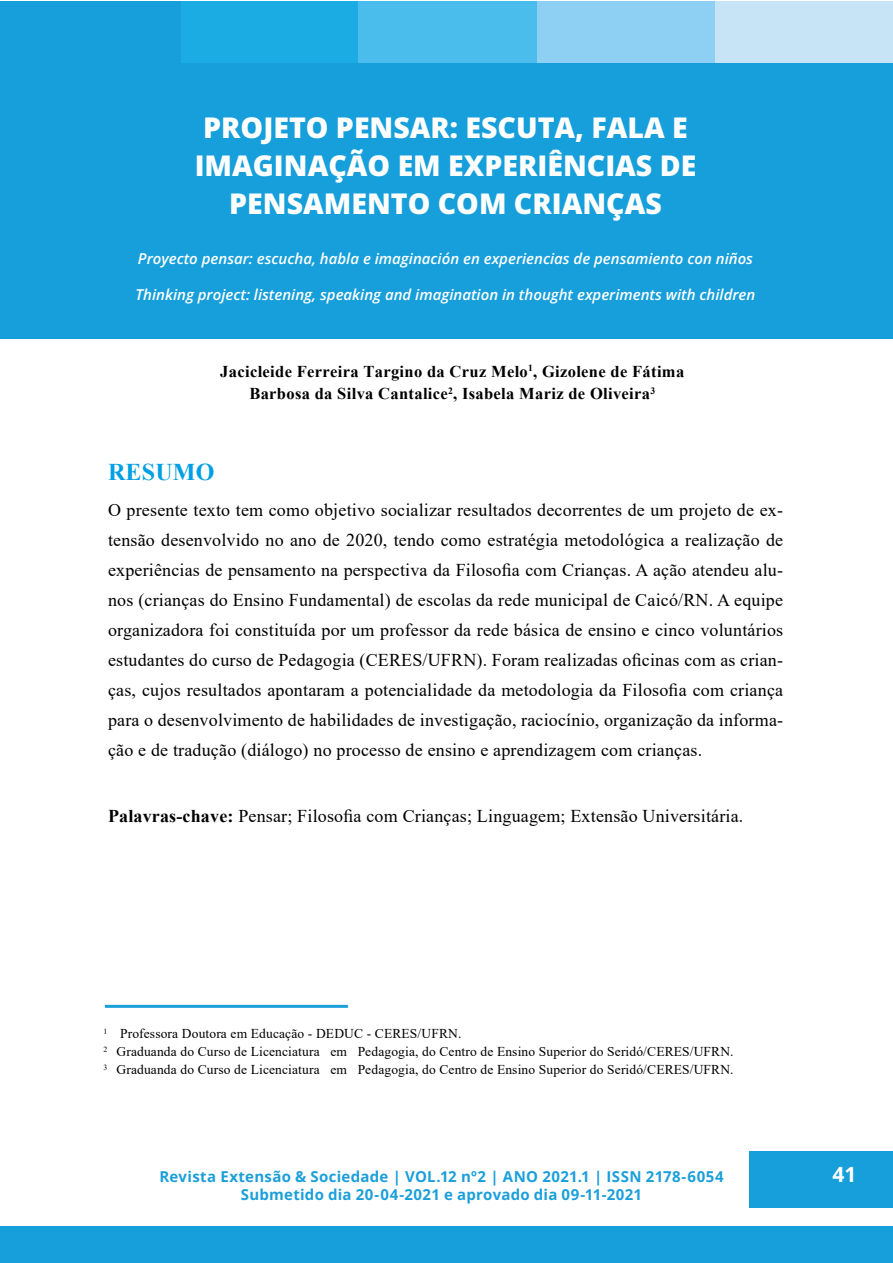
<style>
.page{position:relative;width:893px;height:1263px;background:#fff}
.page>*{position:absolute;margin:0;border:0;box-sizing:border-box;transform-origin:0 0}
.t1{font:800 28.5px/37.5px "Open Sans";color:#fff;text-align:center}
.t2{font:700 24px "Times New Roman";letter-spacing:.01em;color:#009fe3}
.t3{font:700 21px "Open Sans";color:#fff}
.t4{font:18px/30px "Times New Roman";letter-spacing:.01em;color:#000;text-align:justify}
.t5{font:700 16.5px/22.5px "Times New Roman";letter-spacing:.02em;color:#000;text-align:center}
.t6{font:italic 600 15px "Open Sans";color:#fff}
.t7{font:700 15px/18px "Open Sans";letter-spacing:.02em;color:#1b9fdb;text-align:center}
.t8{font:13.5px/18px "Times New Roman";letter-spacing:.01em;color:#000}
.s1{font-weight:700}
</style>
<div class="page">
<div style="left:715px;top:1px;width:178px;height:62px;background:#c7e4f6"></div>
<div style="left:535px;top:1px;width:180px;height:62px;background:#8dd0f3"></div>
<div style="left:358px;top:1px;width:179px;height:62px;background:#4abded"></div>
<div style="left:178px;top:1px;width:180px;height:62px;background:#1cace4"></div>
<div style="left:0;top:1px;width:180px;height:62px;background:#169fdb"></div>
<div style="left:0;top:63px;width:893px;height:276px;background:#169fdb"></div>
<div style="left:749px;top:1151px;width:144px;height:57px;background:#169fdb"></div>
<div style="left:0;top:1226px;width:893px;height:37px;background:#169fdb"></div>
<hr style="left:105px;top:1005px;width:243px;height:3px;background:#1b9fdb">
<h1 class="t1" style="left:195px;top:109px;width:503px">PROJETO PENSAR: ESCUTA, FALA E<br>IMAGINAÇÃO EM EXPERIÊNCIAS DE<br>PENSAMENTO COM CRIANÇAS</h1>
<p class="t6" style="left:138px;top:248px;width:617px">Proyecto pensar: escucha, habla e imaginación en experiencias de pensamiento con niños</p>
<p class="t6" style="left:136px;top:284px;width:621px">Thinking project: listening, speaking and imagination in thought experiments with children</p>
<p class="t5" style="left:220px;top:359px;width:465px">Jacicleide Ferreira Targino da Cruz Melo<sup>1</sup>, Gizolene de Fátima<br>Barbosa da Silva Cantalice<sup>2</sup>, Isabela Mariz de Oliveira<sup>3</sup></p>
<h2 class="t2" style="left:108px;top:455px;width:108px">RESUMO</h2>
<p class="t4" style="left:108px;top:494px;width:677px">O presente texto tem como objetivo socializar resultados decorrentes de um projeto de ex&shy;tensão desenvolvido no ano de 2020, tendo como estratégia metodológica a realização de experiências de pensamento na perspectiva da Filosofia com Crianças. A ação atendeu alu&shy;nos (crianças do Ensino Fundamental) de escolas da rede municipal de Caicó/RN. A equipe organizadora foi constituída por um professor da rede básica de ensino e cinco voluntários estudantes do curso de Pedagogia (CERES/UFRN). Foram realizadas oficinas com as crian&shy;ças, cujos resultados apontaram a potencialidade da metodologia da Filosofia com criança para o desenvolvimento de habilidades de investigação, raciocínio, organização da informa&shy;ção e de tradução (diálogo) no processo de ensino e aprendizagem com crianças.</p>
<p class="t4" style="left:108px;top:801px;width:637px"><span class="s1">Palavras-chave:</span> Pensar; Filosofia com Crianças; Linguagem; Extensão Universitária.</p>
<p class="t8" style="left:103px;top:1024px;width:632px"><sup>1</sup> Professora Doutora em Educação - DEDUC - CERES/UFRN.<br><sup>2</sup> Graduanda do Curso de Licenciatura em Pedagogia, do Centro de Ensino Superior do Seridó/CERES/UFRN.<br><sup>3</sup> Graduanda do Curso de Licenciatura em Pedagogia, do Centro de Ensino Superior do Seridó/CERES/UFRN.</p>
<p class="t7" style="left:159px;top:1167px;width:566px">Revista Extensão &amp; Sociedade | VOL.12 nº2 | ANO 2021.1 | ISSN 2178-6054<br>Submetido dia 20-04-2021 e aprovado dia 09-11-2021</p>
<p class="t3" style="left:833px;top:1160px;width:26px">41</p>
</div>
